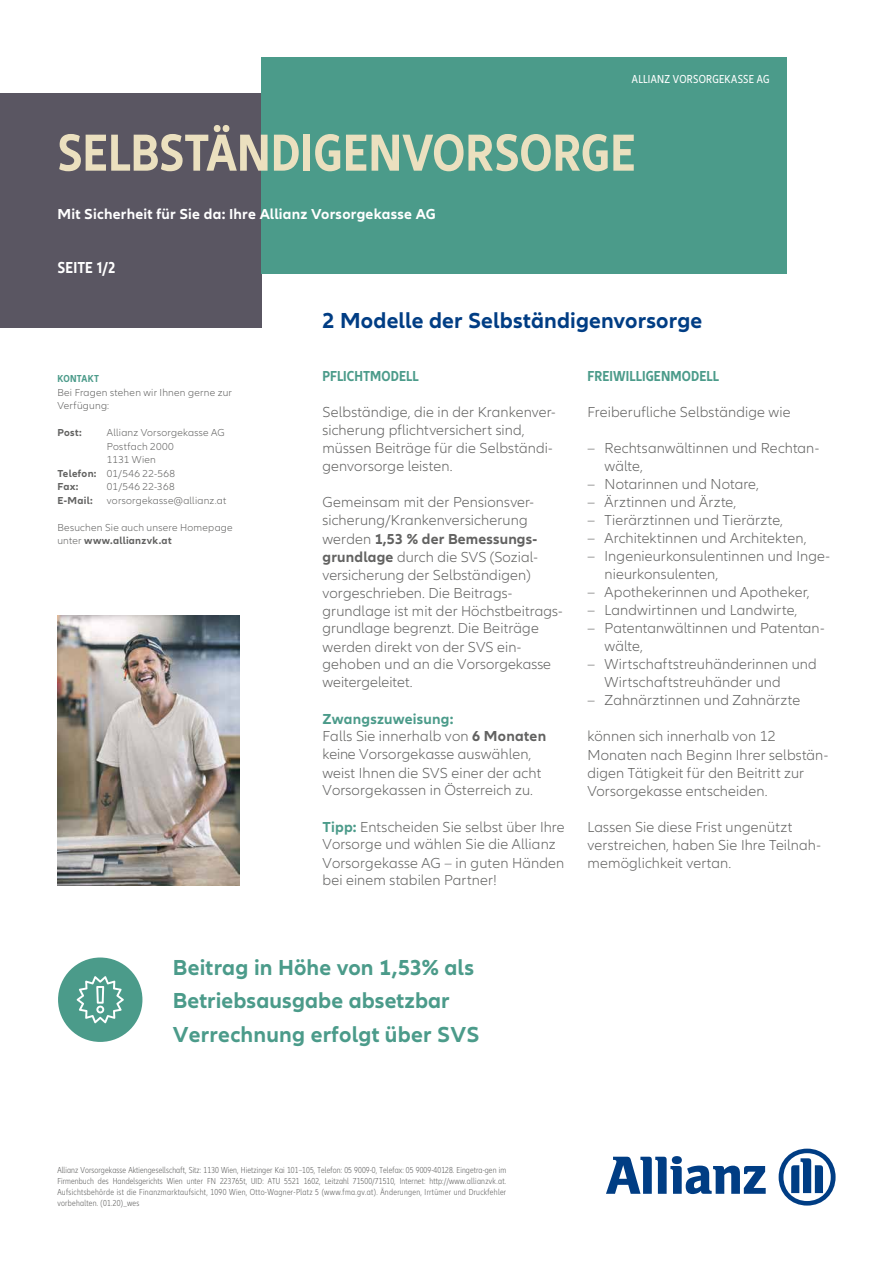
<style>
.page{position:relative;width:893px;height:1263px;background:#fff}
.page>*{position:absolute;margin:0;border:0;box-sizing:border-box;transform-origin:0 0}
.t1{font:700 condensed 54px "Allianz Neo";letter-spacing:.005em;color:#ebe0bf}
.t2{font:700 22.5px/33.6px "Allianz Neo";letter-spacing:.005em;color:#4b9b8a}
.t3{font:700 22.5px "Allianz Neo";letter-spacing:.005em;color:#003d84}
.t4{font:700 condensed 16.5px "Allianz Neo";letter-spacing:.005em;color:#fff}
.t5{font:300 15px/18px "Allianz Neo";letter-spacing:.01em;color:#626261}
.t6{font:700 15px "Allianz Neo";letter-spacing:.015em;color:#fff}
.t7{font:700 condensed 15px "Allianz Neo";letter-spacing:.005em;color:#4b9b8a}
.t8{font:condensed 12px "Allianz Neo";letter-spacing:.025em;color:#fff}
.t9{font:300 10.5px/13.5px "Allianz Neo";letter-spacing:.025em;color:#626261}
.t10{font:700 10.5px "Allianz Neo";letter-spacing:.025em;color:#626261}
.t11{font:700 condensed 10.5px "Allianz Neo";letter-spacing:.02em;color:#4b9b8a}
.t12{font:300 condensed 9px/11.2px "Allianz Neo";letter-spacing:.01em;color:#626261}
.t13{font:300 condensed 9px/11.2px "Allianz Neo";letter-spacing:.03em;color:#626261}
.s1{font-weight:700}
.s2{font-weight:700;color:#4b9b8a}
</style>
<div class="page">
<svg style="left:606px;top:1156px;width:160px;height:38px"></svg>
<svg style="left:779px;top:1148px;width:57px;height:57px"></svg>
<img style="left:57px;top:615px;width:182px;height:270px">
<div style="left:0;top:93px;width:261px;height:234px;background:#5a5662"></div>
<div style="left:261px;top:57px;width:525px;height:216px;background:#4b9b8a"></div>
<div style="left:58px;top:957px;width:84px;height:85px;background:#4b9b8a;border-radius:50%"></div>
<svg style="left:77px;top:976px;width:47px;height:47px"></svg>
<p class="t8" style="left:632px;top:73px;width:138px">ALLIANZ VORSORGEKASSE AG</p>
<h1 class="t1" style="left:57px;top:121px;width:580px">SELBSTÄNDIGENVORSORGE</h1>
<p class="t6" style="left:57px;top:206px;width:380px">Mit Sicherheit für Sie da: Ihre Allianz Vorsorgekasse AG</p>
<p class="t4" style="left:57px;top:258px;width:60px">SEITE 1/2</p>
<p class="t11" style="left:57px;top:372px;width:43px">KONTAKT</p>
<p class="t9" style="left:57px;top:386px;width:176px">Bei Fragen stehen wir Ihnen gerne zur<br>Verfügung:</p>
<p class="t10" style="left:57px;top:426px;width:26px">Post:</p>
<p class="t9" style="left:107px;top:426px;width:119px">Allianz Vorsorgekasse AG</p>
<p class="t9" style="left:107px;top:440px;width:69px">Postfach 2000</p>
<p class="t9" style="left:107px;top:453px;width:51px">1131 Wien</p>
<p class="t9" style="left:57px;top:467px;width:119px"><span class="s1">Telefon:</span> 01/546 22-568</p>
<p class="t10" style="left:57px;top:480px;width:23px">Fax:</p>
<p class="t9" style="left:107px;top:480px;width:69px">01/546 22-368</p>
<p class="t10" style="left:57px;top:494px;width:37px">E-Mail:</p>
<p class="t9" style="left:107px;top:494px;width:121px">vorsorgekasse@allianz.at</p>
<p class="t9" style="left:57px;top:521px;width:177px">Besuchen Sie auch unsere Homepage unter <span class="s1">www.allianzvk.at</span></p>
<h2 class="t3" style="left:322px;top:307px;width:381px">2 Modelle der Selbständigenvorsorge</h2>
<p class="t7" style="left:322px;top:368px;width:98px">PFLICHTMODELL</p>
<p class="t5" style="left:322px;top:404px;width:235px">Selbständige, die in der Krankenver&shy;sicherung pflichtversichert sind, müssen Beiträge für die Selbständi&shy;genvorsorge leisten.</p>
<p class="t5" style="left:322px;top:494px;width:242px">Gemeinsam mit der Pensionsver&shy;sicherung/Krankenversicherung werden <span class="s1">1,53 % der Bemessungs&shy;grundlage</span> durch die SVS (Sozial&shy;versicherung der Selbständigen) vorgeschrieben. Die Beitrags&shy;grundlage ist mit der Höchstbeitrags&shy;grundlage begrenzt. Die Beiträge</p>
<p class="t5" style="left:322px;top:639px;width:230px;line-height:17.5px">werden direkt von der SVS ein&shy;gehoben und an die Vorsorgekasse weitergeleitet.</p>
<p class="t5" style="left:322px;top:710px;width:225px;line-height:17.5px"><span class="s2">Zwangszuweisung:<br></span>Falls Sie innerhalb von <span class="s1">6 Monaten </span>keine Vorsorgekasse auswählen,</p>
<p class="t5" style="left:322px;top:764px;width:220px;line-height:17.2px">weist Ihnen die SVS einer der acht<br>Vorsorgekassen in Österreich zu.</p>
<p class="t5" style="left:322px;top:818px;width:244px;line-height:17.2px"><span class="s2">Tipp:</span> Entscheiden Sie selbst über Ihre<br>Vorsorge und wählen Sie die Allianz</p>
<p class="t5" style="left:322px;top:854px;width:243px;line-height:17.2px">Vorsorgekasse AG – in guten Händen bei einem stabilen Partner!</p>
<p class="t7" style="left:587px;top:368px;width:133px">FREIWILLIGENMODELL</p>
<p class="t5" style="left:587px;top:404px;width:205px">Freiberufliche Selbständige wie</p>
<p class="t5" style="left:604px;top:440px;width:216px;text-indent:-17px">– Rechtsanwältinnen und Rechtan&shy;wälte,</p>
<p class="t5" style="left:587px;top:476px;width:173px">– Notarinnen und Notare,</p>
<p class="t5" style="left:587px;top:494px;width:150px">– Ärztinnen und Ärzte,</p>
<p class="t5" style="left:587px;top:512px;width:197px">– Tierärztinnen und Tierärzte,</p>
<p class="t5" style="left:587px;top:530px;width:220px">– Architektinnen und Architekten,</p>
<p class="t5" style="left:604px;top:548px;width:227px;text-indent:-17px">– Ingenieurkonsulentinnen und Inge&shy;nieurkonsulenten,</p>
<p class="t5" style="left:587px;top:584px;width:224px">– Apothekerinnen und Apotheker,</p>
<p class="t5" style="left:587px;top:602px;width:211px">– Landwirtinnen und Landwirte,</p>
<p class="t5" style="left:604px;top:620px;width:222px;text-indent:-17px">– Patentanwältinnen und Patentan&shy;wälte,</p>
<p class="t5" style="left:604px;top:656px;width:214px;text-indent:-17px">– Wirtschaftstreuhänderinnen und<br>Wirtschaftstreuhänder und</p>
<p class="t5" style="left:587px;top:692px;width:214px">– Zahnärztinnen und Zahnärzte</p>
<p class="t5" style="left:587px;top:728px;width:242px">können sich innerhalb von 12<br>Monaten nach Beginn Ihrer selbstän&shy;digen Tätigkeit für den Beitritt zur<br>Vorsorgekasse entscheiden.</p>
<p class="t5" style="left:587px;top:818px;width:235px">Lassen Sie diese Frist ungenützt verstreichen, haben Sie Ihre Teilnah&shy;memöglichkeit vertan.</p>
<h2 class="t2" style="left:173px;top:951px;width:308px">Beitrag in Höhe von 1,53% als<br>Betriebsausgabe absetzbar<br>Verrechnung erfolgt über SVS</h2>
<p class="t12" style="left:57px;top:1165px;width:450px">Allianz Vorsorgekasse Aktiengesellschaft, Sitz: 1130 Wien, Hietzinger Kai 101–105, Telefon: 05 9009-0, Telefax: 05 9009-40128. Eingetra-gen im<br>Firmenbuch des Handelsgerichts Wien unter FN 223765t, UID: ATU 5521 1602, Leitzahl 71500/71510, Internet: http://www.allianzvk.at.</p>
<p class="t13" style="left:57px;top:1186px;width:450px">Aufsichtsbehörde ist die Finanzmarktaufsicht, 1090 Wien, Otto-Wagner-Platz 5 (www.fma.gv.at). Änderungen, Irrtümer und Druckfehler vorbehalten. (01.20)_wes</p>
</div>
